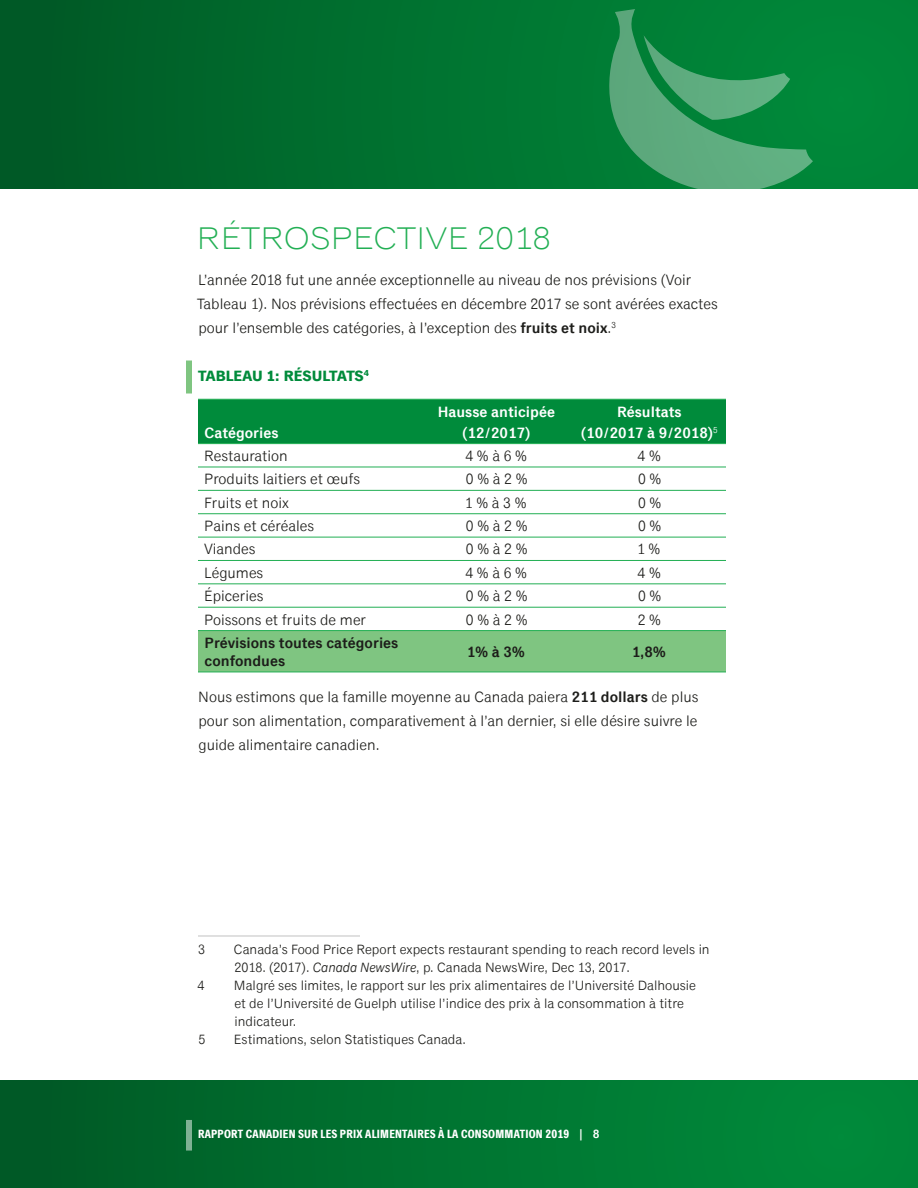
<style>
.page{position:relative;width:918px;height:1188px;background:#fff}
.page>*{position:absolute;margin:0;border:0;box-sizing:border-box;transform-origin:0 0}
._00_Big_Head{font:300 expanded 31.5px "Classic Grotesque Pro";color:#22af54}
._03_Body{font:15px/24px "Classic Grotesque Pro";color:#1d1d1a}
._03_Body-2{font:600 15px/21px "Classic Grotesque Pro";color:#fff;text-align:center}
._03_Body-3{font:600 15px/18px "Classic Grotesque Pro";color:#1d1d1a}
.t1{font:700 15px "Classic Grotesque Pro";letter-spacing:-.01em;color:#008b3b}
.Footnote_text{font:13.5px/18px "Classic Grotesque Pro";color:#1d1d1a}
.t2{font:700 condensed 12px "Classic Grotesque Pro";letter-spacing:.02em;color:#fff}
.s1{font-weight:600}
.s2{font-style:italic}
.s3{font-weight:600;font-stretch:normal}
</style>
<div class="page">
<div style="left:186px;top:361px;width:6px;height:33px;background:#7fc581"></div>
<div style="left:198px;top:400px;width:528px;height:43px;background:#008b3b"></div>
<div style="left:198px;top:631px;width:528px;height:41px;background:#7fc581"></div>
<hr style="left:198px;top:399px;width:222px;height:1px;background:#22af54">
<hr style="left:420px;top:399px;width:153px;height:1px;background:#22af54">
<hr style="left:573px;top:399px;width:153px;height:1px;background:#22af54">
<hr style="left:198px;top:443px;width:222px;height:1px;background:#22af54">
<hr style="left:420px;top:443px;width:153px;height:1px;background:#22af54">
<hr style="left:573px;top:443px;width:153px;height:1px;background:#22af54">
<hr style="left:198px;top:467px;width:222px;height:1px;background:#22af54">
<hr style="left:420px;top:467px;width:153px;height:1px;background:#22af54">
<hr style="left:573px;top:467px;width:153px;height:1px;background:#22af54">
<hr style="left:198px;top:490px;width:222px;height:1px;background:#22af54">
<hr style="left:420px;top:490px;width:153px;height:1px;background:#22af54">
<hr style="left:573px;top:490px;width:153px;height:1px;background:#22af54">
<hr style="left:198px;top:513px;width:222px;height:1px;background:#22af54">
<hr style="left:420px;top:513px;width:153px;height:1px;background:#22af54">
<hr style="left:573px;top:513px;width:153px;height:1px;background:#22af54">
<hr style="left:198px;top:537px;width:222px;height:1px;background:#22af54">
<hr style="left:420px;top:537px;width:153px;height:1px;background:#22af54">
<hr style="left:573px;top:537px;width:153px;height:1px;background:#22af54">
<hr style="left:198px;top:560px;width:222px;height:1px;background:#22af54">
<hr style="left:420px;top:560px;width:153px;height:1px;background:#22af54">
<hr style="left:573px;top:560px;width:153px;height:1px;background:#22af54">
<hr style="left:198px;top:583px;width:222px;height:1px;background:#22af54">
<hr style="left:420px;top:583px;width:153px;height:1px;background:#22af54">
<hr style="left:573px;top:583px;width:153px;height:1px;background:#22af54">
<hr style="left:198px;top:607px;width:222px;height:1px;background:#22af54">
<hr style="left:420px;top:607px;width:153px;height:1px;background:#22af54">
<hr style="left:573px;top:607px;width:153px;height:1px;background:#22af54">
<hr style="left:198px;top:630px;width:222px;height:1px;background:#22af54">
<hr style="left:420px;top:630px;width:153px;height:1px;background:#22af54">
<hr style="left:573px;top:630px;width:153px;height:1px;background:#22af54">
<hr style="left:198px;top:672px;width:222px;height:1px;background:#22af54">
<hr style="left:420px;top:672px;width:153px;height:1px;background:#22af54">
<hr style="left:573px;top:672px;width:153px;height:1px;background:#22af54">
<hr style="left:198px;top:936px;width:162px;height:1px;background:#c1c1c1">
<div style="left:0;top:1080px;width:918px;height:108px;background:linear-gradient(to right,#005a26,#008e3c)"></div>
<svg style="left:0;top:0;width:918px;height:189px;background:#097737"></svg>
<div style="left:186px;top:1120px;width:6px;height:31px;background:#7fb194"></div>
<p class="_00_Big_Head" style="left:197px;top:219px;width:356px">RÉTROSPECTIVE 2018</p>
<p class="_03_Body" style="left:197px;top:268px;width:522px">L’année 2018 fut une année exceptionnelle au niveau de nos prévisions (Voir<br>Tableau 1). Nos prévisions effectuées en décembre 2017 se sont avérées exactes pour l’ensemble des catégories, à l’exception des <span class="s1">fruits et noix</span>.<sup>3</sup></p>
<p class="t1" style="left:198px;top:366px;width:19px">TABLEAU</p>
<p class="t1" style="left:266px;top:366px;width:104px">1: RÉSULTATS<sup>4</sup></p>
<p class="_03_Body-2" style="left:204px;top:422px;width:76px">Catégories</p>
<p class="_03_Body-2" style="left:438px;top:401px;width:119px">Hausse anticipée (12/2017)</p>
<p class="_03_Body-2" style="left:581px;top:401px;width:139px">Résultats<br>(10/2017 à 9/2018)<sup>5</sup></p>
<p class="_03_Body" style="left:204px;top:444px;width:85px">Restauration</p>
<p class="_03_Body" style="left:465px;top:444px;width:63px">4 % à 6 %</p>
<p class="_03_Body" style="left:638px;top:444px;width:25px">4 %</p>
<p class="_03_Body" style="left:204px;top:467px;width:157px">Produits laitiers et œufs</p>
<p class="_03_Body" style="left:466px;top:467px;width:63px">0 % à 2 %</p>
<p class="_03_Body" style="left:638px;top:467px;width:25px">0 %</p>
<p class="_03_Body" style="left:204px;top:491px;width:86px">Fruits et noix</p>
<p class="_03_Body" style="left:465px;top:491px;width:63px">1 % à 3 %</p>
<p class="_03_Body" style="left:638px;top:491px;width:25px">0 %</p>
<p class="_03_Body" style="left:204px;top:514px;width:111px">Pains et céréales</p>
<p class="_03_Body" style="left:466px;top:514px;width:63px">0 % à 2 %</p>
<p class="_03_Body" style="left:638px;top:514px;width:25px">0 %</p>
<p class="_03_Body" style="left:204px;top:537px;width:53px">Viandes</p>
<p class="_03_Body" style="left:466px;top:537px;width:63px">0 % à 2 %</p>
<p class="_03_Body" style="left:637px;top:537px;width:25px">1 %</p>
<p class="_03_Body" style="left:204px;top:561px;width:61px">Légumes</p>
<p class="_03_Body" style="left:465px;top:561px;width:63px">4 % à 6 %</p>
<p class="_03_Body" style="left:638px;top:561px;width:25px">4 %</p>
<p class="_03_Body" style="left:204px;top:584px;width:61px">Épiceries</p>
<p class="_03_Body" style="left:466px;top:584px;width:63px">0 % à 2 %</p>
<p class="_03_Body" style="left:638px;top:584px;width:25px">0 %</p>
<p class="_03_Body" style="left:204px;top:608px;width:163px">Poissons et fruits de mer</p>
<p class="_03_Body" style="left:466px;top:608px;width:63px">0 % à 2 %</p>
<p class="_03_Body" style="left:638px;top:608px;width:25px">2 %</p>
<p class="_03_Body-3" style="left:205px;top:634px;width:195px">Prévisions toutes catégories confondues</p>
<p class="_03_Body-3" style="left:467px;top:643px;width:60px">1% à 3%</p>
<p class="_03_Body-3" style="left:632px;top:643px;width:36px">1,8%</p>
<p class="_03_Body" style="left:198px;top:685px;width:502px;text-align:justify">Nous estimons que la famille moyenne au Canada paiera <span class="s1">211 dollars</span> de plus pour son alimentation, comparativement à l’an dernier, si elle désire suivre le guide alimentaire canadien.</p>
<p class="Footnote_text" style="left:198px;top:941px;width:8px">3</p>
<p class="Footnote_text" style="left:234px;top:941px;width:477px">Canada’s Food Price Report expects restaurant spending to reach record levels in<br>2018. (2017). <span class="s2">Canada NewsWire</span>, p. Canada NewsWire, Dec 13, 2017.</p>
<p class="Footnote_text" style="left:198px;top:977px;width:8px">4</p>
<p class="Footnote_text" style="left:234px;top:977px;width:464px">Malgré ses limites, le rapport sur les prix alimentaires de l’Université Dalhousie et de l’Université de Guelph utilise l’indice des prix à la consommation à titre indicateur.</p>
<p class="Footnote_text" style="left:199px;top:1031px;width:8px">5</p>
<p class="Footnote_text" style="left:234px;top:1031px;width:233px">Estimations, selon Statistiques Canada.</p>
<p class="t2" style="left:198px;top:1126px;width:403px">RAPPORT CANADIEN SUR LES PRIX ALIMENTAIRES À LA CONSOMMATION 2019 <span class="s3">| 8</span></p>
</div>
